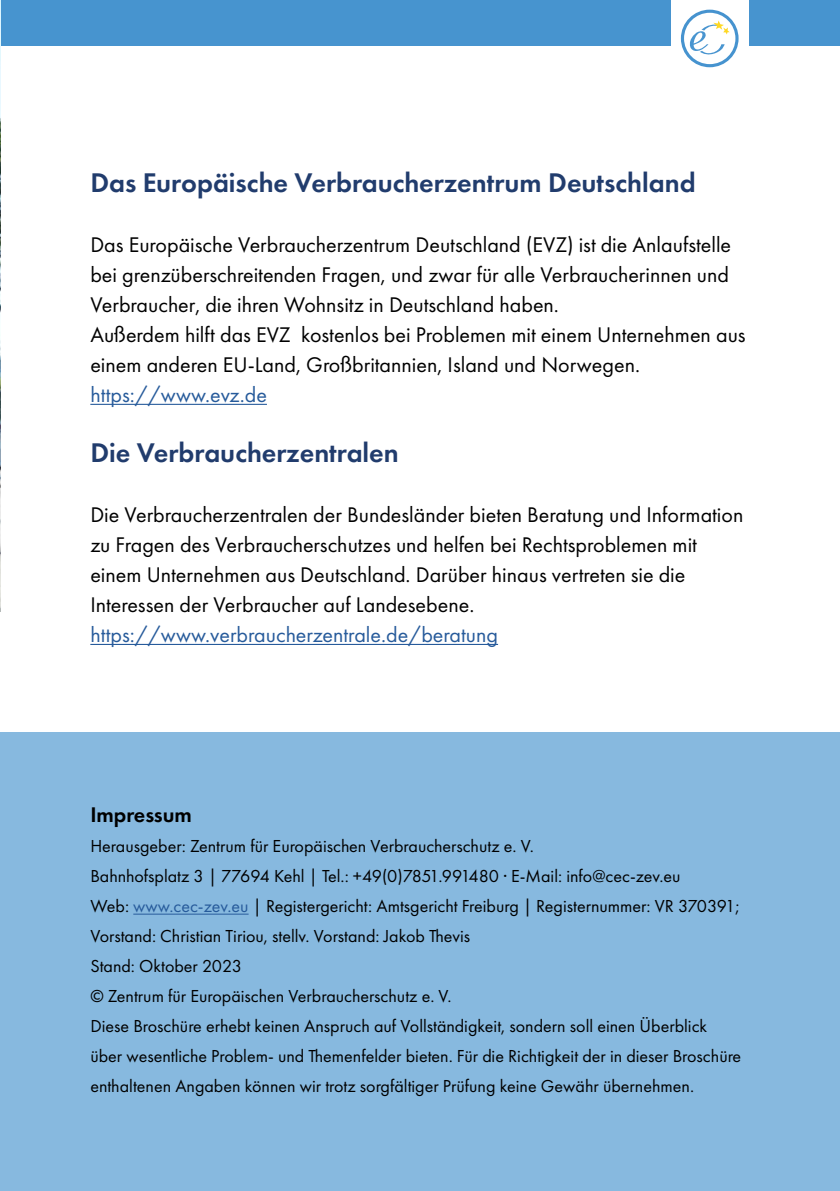
<style>
.page{position:relative;width:840px;height:1191px;background:#fff}
.page>*{position:absolute;margin:0;border:0;box-sizing:border-box;transform-origin:0 0}
.t1{font:600 28px "Futura PT";color:#213c6d}
.Corps_de_texte{font:22px/30px "Futura PT";color:#000}
.Corps_de_texte-2{font:22px "Futura PT";color:#275b9b}
.Corps_pour_impressum{font:600 22px "Futura PT";color:#000}
.Corps_pour_impressum-2{font:18px/30px "Futura PT";color:#000}
.s1{color:#275b9b}
</style>
<div class="page">
<div style="left:0;top:0;width:839px;height:45px;background:#4794cf"></div>
<div style="left:671px;top:0;width:77px;height:77px;background:#fff"></div>
<svg style="left:680px;top:10px;width:58px;height:57px"></svg>
<hr style="left:90px;top:404px;width:177px;height:1px;background:#275b9b">
<hr style="left:90px;top:644px;width:408px;height:1px;background:#275b9b">
<img style="left:0;top:0;width:1px;height:612px">
<div style="left:0;top:732px;width:839px;height:459px;background:#87b9df"></div>
<hr style="left:133px;top:913px;width:115px;height:1px;background:#275b9b">
<h4 class="t1" style="left:90px;top:165px;width:606px">Das Europäische Verbraucherzentrum Deutschland</h4>
<p class="Corps_de_texte" style="left:90px;top:230px;width:642px;text-align:justify">Das Europäische Verbraucherzentrum Deutschland (EVZ) ist die Anlaufstelle bei grenzüberschreitenden Fragen, und zwar für alle Verbraucherinnen und Verbraucher, die ihren Wohnsitz in Deutschland haben.</p>
<p class="Corps_de_texte" style="left:90px;top:320px;width:656px">Außerdem hilft das EVZ kostenlos bei Problemen mit einem Unternehmen aus einem anderen EU-Land, Großbritannien, Island und Norwegen.</p>
<p class="Corps_de_texte-2" style="left:90px;top:382px;width:178px">https://www.evz.de</p>
<h4 class="t1" style="left:90px;top:435px;width:310px">Die Verbraucherzentralen</h4>
<p class="Corps_de_texte" style="left:90px;top:500px;width:654px">Die Verbraucherzentralen der Bundesländer bieten Beratung und Information zu Fragen des Verbraucherschutzes und helfen bei Rechtsproblemen mit einem Unternehmen aus Deutschland. Darüber hinaus vertreten sie die Interessen der Verbraucher auf Landesebene.</p>
<p class="Corps_de_texte-2" style="left:90px;top:622px;width:409px">https://www.verbraucherzentrale.de/beratung</p>
<p class="Corps_pour_impressum" style="left:90px;top:801px;width:103px">Impressum</p>
<p class="Corps_pour_impressum-2" style="left:90px;top:831px;width:650px">Herausgeber: Zentrum für Europäischen Verbraucherschutz e. V.<br>Bahnhofsplatz 3 | 77694 Kehl | Tel.: +49(0)7851.991480 · E-Mail: info@cec-zev.eu<br>Web: <span class="s1">www.cec-zev.eu</span> | Registergericht: Amtsgericht Freiburg | Registernummer: VR 370391; Vorstand: Christian Tiriou, stellv. Vorstand: Jakob Thevis</p>
<p class="Corps_pour_impressum-2" style="left:90px;top:951px;width:153px">Stand: Oktober 2023</p>
<p class="Corps_pour_impressum-2" style="left:90px;top:981px;width:362px">© Zentrum für Europäischen Verbraucherschutz e. V.</p>
<p class="Corps_pour_impressum-2" style="left:90px;top:1011px;width:652px">Diese Broschüre erhebt keinen Anspruch auf Vollständigkeit, sondern soll einen Überblick über wesentliche Problem- und Themenfelder bieten. Für die Richtigkeit der in dieser Broschüre enthaltenen Angaben können wir trotz sorgfältiger Prüfung keine Gewähr übernehmen.</p>
</div>
